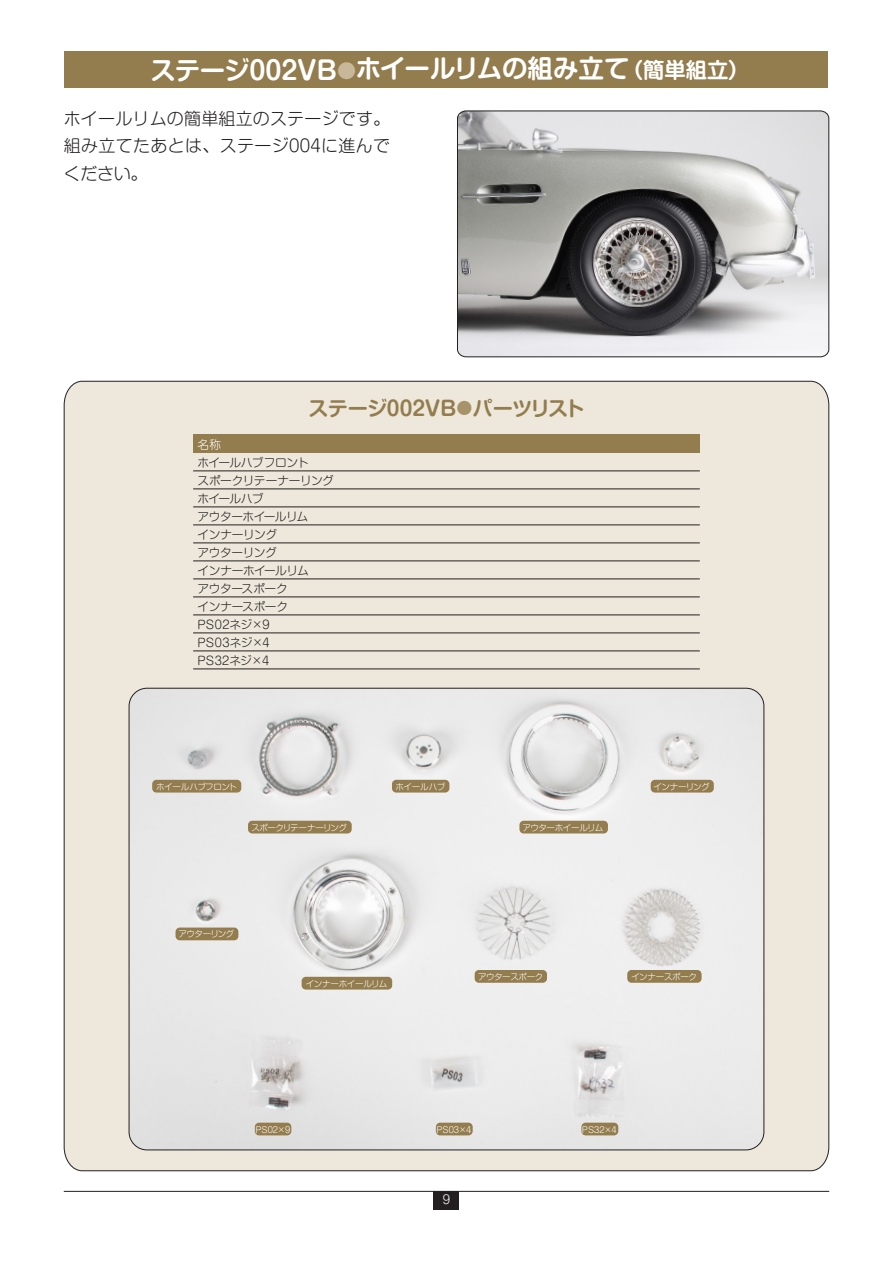
<style>
.page{position:relative;width:893px;height:1263px;background:#fff}
.page>*{position:absolute;margin:0;border:0;box-sizing:border-box;transform-origin:0 0}
.t1{font:700 25.5px "Shin M Go Pr 6 N De";letter-spacing:-.005em;color:#fff}
.t2{font:700 20.25px "Shin M Go Pr 6 De";letter-spacing:-.02em;color:#937c4d}
.Intro_Copy{font:300 16.95px/27.6px "Shin M Go Pr 6";letter-spacing:.01em;color:#231f20;text-align:justify}
.t3{font:300 12px "Shin M Go Pr 6 N";color:#fff}
.t4{font:300 11.7px "Shin M Go Pr 6";letter-spacing:-.035em;color:#231f20}
.t5{font:300 11.7px "Shin M Go Pr 6";letter-spacing:-.055em;color:#231f20}
.t6{font:300 11.7px "Shin M Go Pr 6";color:#fff}
.t7{font:300 8.55px "Shin M Go Pr 6";letter-spacing:-.05em;color:#fff}
.t8{font:300 8.55px "Shin M Go Pr 6";letter-spacing:-.03em;color:#fff}
.t9{font:300 8.55px "Shin M Go Pr 6";letter-spacing:-.075em;color:#fff}
.t10{font:300 8.55px "Shin M Go Pr 6";letter-spacing:-.07em;color:#fff}
.s1{font-size:19.2px;color:#c8b798}
.s2{font-size:21.3px}
.s3{font-size:15.9px;color:#a89269}
</style>
<div class="page">
<hr style="left:64px;top:1191px;width:765px;height:1px;background:#231f20">
<div style="left:434px;top:1191px;width:25px;height:18px;background:#231f20"></div>
<div style="left:65px;top:51px;width:763px;height:37px;background:#937c4d"></div>
<div style="left:63px;top:380px;width:767px;height:791px;background:#ede8db"></div>
<img style="left:129px;top:688px;width:635px;height:462px">
<div style="left:193px;top:435px;width:507px;height:18px;background:#937c4d"></div>
<hr style="left:193px;top:470px;width:507px;height:1px;background:#231f20">
<hr style="left:193px;top:506px;width:507px;height:1px;background:#231f20">
<hr style="left:193px;top:524px;width:507px;height:1px;background:#231f20">
<hr style="left:193px;top:542px;width:507px;height:1px;background:#231f20">
<hr style="left:193px;top:560px;width:507px;height:1px;background:#231f20">
<hr style="left:193px;top:578px;width:507px;height:1px;background:#231f20">
<hr style="left:193px;top:596px;width:507px;height:1px;background:#231f20">
<hr style="left:193px;top:614px;width:507px;height:1px;background:#231f20">
<hr style="left:193px;top:632px;width:507px;height:1px;background:#231f20">
<hr style="left:193px;top:650px;width:507px;height:1px;background:#231f20">
<hr style="left:193px;top:668px;width:507px;height:1px;background:#231f20">
<hr style="left:193px;top:488px;width:507px;height:1px;background:#231f20">
<div style="left:152px;top:780px;width:89px;height:12px;background:#937c4d;border-radius:4px"></div>
<div style="left:651px;top:780px;width:63px;height:12px;background:#937c4d;border-radius:4px"></div>
<svg style="left:457px;top:110px;width:373px;height:248px;background:#a8a8a7"></svg>
<div style="left:302px;top:977px;width:90px;height:12px;background:#937c4d;border-radius:4px"></div>
<div style="left:627px;top:970px;width:75px;height:13px;background:#937c4d;border-radius:4px"></div>
<div style="left:475px;top:970px;width:72px;height:13px;background:#937c4d;border-radius:4px"></div>
<div style="left:248px;top:821px;width:104px;height:12px;background:#937c4d;border-radius:4px"></div>
<div style="left:392px;top:780px;width:57px;height:12px;background:#937c4d;border-radius:4px"></div>
<div style="left:519px;top:821px;width:89px;height:12px;background:#937c4d;border-radius:4px"></div>
<div style="left:176px;top:927px;width:62px;height:13px;background:#937c4d;border-radius:4px"></div>
<div style="left:255px;top:1123px;width:36px;height:12px;background:#937c4d;border-radius:4px"></div>
<div style="left:436px;top:1123px;width:37px;height:12px;background:#937c4d;border-radius:4px"></div>
<div style="left:581px;top:1123px;width:37px;height:12px;background:#937c4d;border-radius:4px"></div>
<p class="t1" style="left:150px;top:47px;width:601px">ステージ002VB<span class="s1">●</span>ホイールリムの組み立て<span class="s2">（簡単組立）</span></p>
<p class="Intro_Copy" style="left:64px;top:103px;width:328px">ホイールリムの簡単組立のステージです。組み立てたあとは、ステージ004に進んでください。</p>
<p class="t2" style="left:309px;top:392px;width:278px">ステージ002VB<span class="s3">●</span>パーツリスト</p>
<p class="t6" style="left:197px;top:435px;width:25px">名称</p>
<p class="t4" style="left:197px;top:453px;width:113px">ホイールハブフロント</p>
<p class="t4" style="left:197px;top:471px;width:138px">スポークリテーナーリング</p>
<p class="t4" style="left:197px;top:489px;width:68px">ホイールハブ</p>
<p class="t4" style="left:197px;top:507px;width:112px">アウターホイールリム</p>
<p class="t4" style="left:197px;top:525px;width:81px">インナーリング</p>
<p class="t4" style="left:197px;top:543px;width:81px">アウターリング</p>
<p class="t5" style="left:197px;top:561px;width:113px">インナーホイールリム</p>
<p class="t4" style="left:197px;top:579px;width:92px">アウタースポーク</p>
<p class="t4" style="left:197px;top:597px;width:92px">インナースポーク</p>
<p class="t4" style="left:197px;top:615px;width:74px">PS02ネジ×9</p>
<p class="t4" style="left:197px;top:633px;width:74px">PS03ネジ×4</p>
<p class="t4" style="left:197px;top:651px;width:73px">PS32ネジ×4</p>
<p class="t7" style="left:156px;top:779px;width:82px">ホイールハブフロント</p>
<p class="t9" style="left:653px;top:779px;width:58px">インナーリング</p>
<p class="t7" style="left:395px;top:779px;width:51px">ホイールハブ</p>
<p class="t7" style="left:251px;top:820px;width:97px">スポークリテーナーリング</p>
<p class="t10" style="left:179px;top:927px;width:57px">アウターリング</p>
<p class="t8" style="left:306px;top:976px;width:83px">インナーホイールリム</p>
<p class="t7" style="left:522px;top:820px;width:82px">アウターホイールリム</p>
<p class="t7" style="left:478px;top:970px;width:67px">アウタースポーク</p>
<p class="t8" style="left:631px;top:970px;width:67px">インナースポーク</p>
<p class="t7" style="left:255px;top:1122px;width:36px">PS02×9</p>
<p class="t7" style="left:436px;top:1122px;width:36px">PS03×4</p>
<p class="t7" style="left:582px;top:1122px;width:36px">PS32×4</p>
<p class="t3" style="left:443px;top:1189px;width:9px">9</p>
</div>
